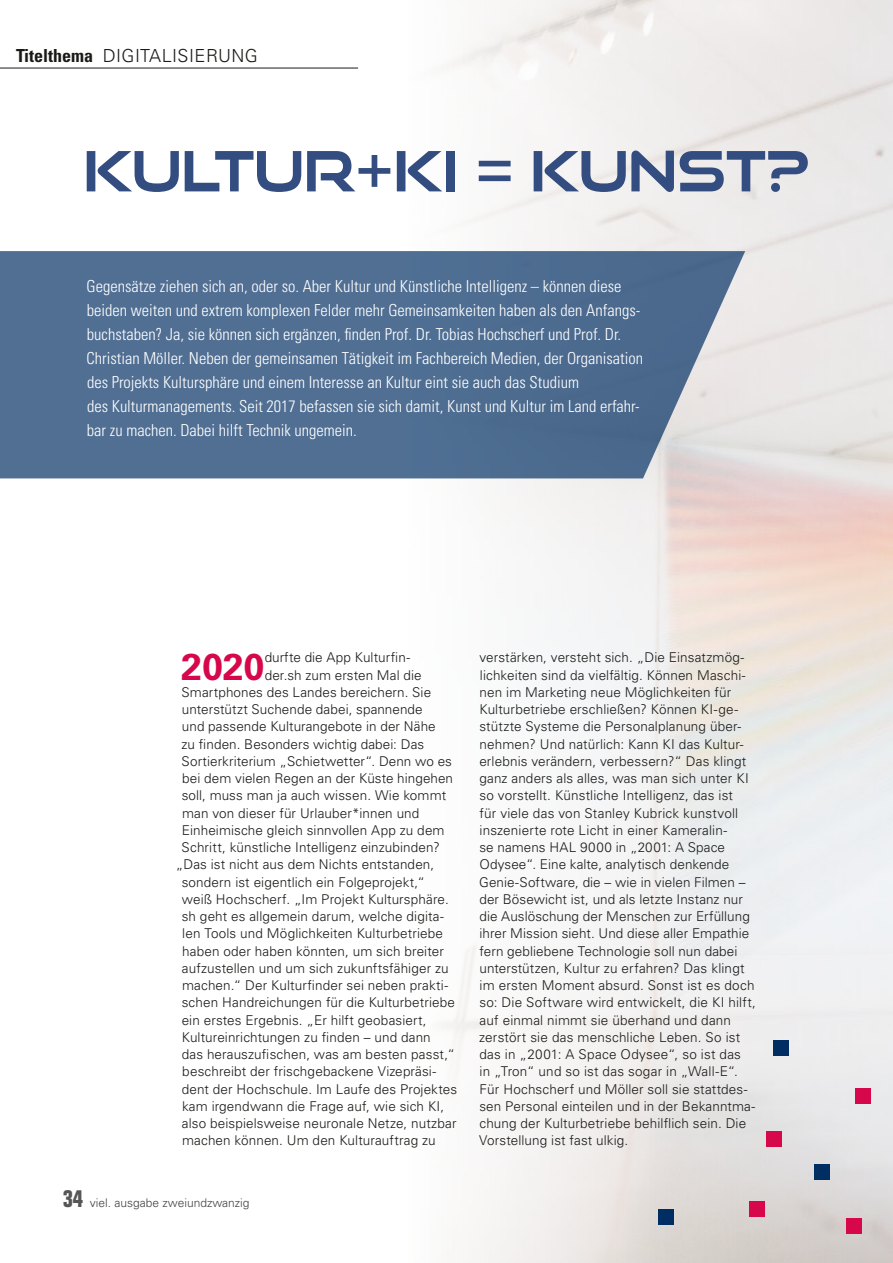
<style>
.page{position:relative;width:893px;height:1263px;background:#fff}
.page>*{position:absolute;margin:0;border:0;box-sizing:border-box;transform-origin:0 0}
._01_Headline_Frankli{font:700 55.5px "Good Times Rg";color:#334d80}
._06_Initial_Fließtex{font:700 37.35px "Univers LT Std";color:#d6074b}
.t1{font:300 18px "Univers LT Std";letter-spacing:.025em;color:#1a1a18}
._04_Lead{font:300 condensed 16.5px/24px "Univers LT Std";color:#fff}
._06_Initial_Fließtex-2{font:300 13.5px/17.2px "Univers LT Std";letter-spacing:.01em;color:#1a1a18}
.t2{font:300 12px "Univers LT Std";color:#444343}
.s1{font-weight:700;font-stretch:condensed}
.s2{font-family:"Folio";font-weight:700;font-stretch:condensed;font-size:24px;color:#565656}
</style>
<div class="page">
<img style="left:402px;top:0;width:491px;height:1263px">
<svg style="left:0;top:251px;width:745px;height:227px;background:#587596"></svg>
<div style="left:774px;top:1040px;width:15px;height:16px;background:#002e63"></div>
<div style="left:856px;top:1088px;width:15px;height:15px;background:#d6074b"></div>
<div style="left:766px;top:1131px;width:15px;height:16px;background:#d6074b"></div>
<div style="left:749px;top:1201px;width:16px;height:16px;background:#d6074b"></div>
<div style="left:846px;top:1218px;width:16px;height:16px;background:#d6074b"></div>
<div style="left:815px;top:1164px;width:15px;height:16px;background:#002e63"></div>
<div style="left:658px;top:1209px;width:16px;height:16px;background:#002e63"></div>
<hr style="left:0;top:68px;width:358px;height:1px;background:#1a1a18">
<h3 class="t1" style="left:16px;top:45px;width:243px"><span class="s1">Titelthema</span> DIGITALISIERUNG</h3>
<p class="_01_Headline_Frankli" style="left:83px;top:137px;width:727px">KULTUR+KI = KUNST?</p>
<p class="_04_Lead" style="left:87px;top:274px;width:558px">Gegensätze ziehen sich an, oder so. Aber Kultur und Künstliche Intelligenz – können diese beiden weiten und extrem komplexen Felder mehr Gemeinsamkeiten haben als den Anfangs&shy;buchstaben? Ja, sie können sich ergänzen, finden Prof. Dr. Tobias Hochscherf und Prof. Dr.<br>Christian Möller. Neben der gemeinsamen Tätigkeit im Fachbereich Medien, der Organisation des Projekts Kultursphäre und einem Interesse an Kultur eint sie auch das Studium<br>des Kulturmanagements. Seit 2017 befassen sie sich damit, Kunst und Kultur im Land erfahr&shy;bar zu machen. Dabei hilft Technik ungemein.</p>
<p class="_06_Initial_Fließtex" style="left:181px;top:645px;width:85px">2020</p>
<p class="_06_Initial_Fließtex-2" style="left:265px;top:649px;width:147px">durfte die App Kulturfin-</p>
<p class="_06_Initial_Fließtex-2" style="left:265px;top:666px;width:158px">der.sh zum ersten Mal die</p>
<p class="_06_Initial_Fließtex-2" style="left:182px;top:683px;width:251px">Smartphones des Landes bereichern. Sie</p>
<p class="_06_Initial_Fließtex-2" style="left:182px;top:701px;width:242px">unterstützt Suchende dabei, spannende</p>
<p class="_06_Initial_Fließtex-2" style="left:182px;top:718px;width:255px">und passende Kulturangebote in der Nähe</p>
<p class="_06_Initial_Fließtex-2" style="left:182px;top:735px;width:244px">zu finden. Besonders wichtig dabei: Das</p>
<p class="_06_Initial_Fließtex-2" style="left:182px;top:752px;width:272px">Sortierkriterium „Schietwetter“. Denn wo es</p>
<p class="_06_Initial_Fließtex-2" style="left:182px;top:770px;width:272px">bei dem vielen Regen an der Küste hingehen</p>
<p class="_06_Initial_Fließtex-2" style="left:182px;top:787px;width:266px">soll, muss man ja auch wissen. Wie kommt</p>
<p class="_06_Initial_Fließtex-2" style="left:182px;top:804px;width:239px">man von dieser für Urlauber*innen und</p>
<p class="_06_Initial_Fließtex-2" style="left:182px;top:821px;width:264px">Einheimische gleich sinnvollen App zu dem</p>
<p class="_06_Initial_Fließtex-2" style="left:182px;top:839px;width:260px">Schritt, künstliche Intelligenz einzubinden?</p>
<p class="_06_Initial_Fließtex-2" style="left:176px;top:856px;width:260px">„Das ist nicht aus dem Nichts entstanden,</p>
<p class="_06_Initial_Fließtex-2" style="left:182px;top:873px;width:245px">sondern ist eigentlich ein Folgeprojekt,“</p>
<p class="_06_Initial_Fließtex-2" style="left:182px;top:890px;width:268px">weiß Hochscherf. „Im Projekt Kultursphäre.</p>
<p class="_06_Initial_Fließtex-2" style="left:182px;top:908px;width:264px">sh geht es allgemein darum, welche digita-</p>
<p class="_06_Initial_Fließtex-2" style="left:182px;top:925px;width:262px">len Tools und Möglichkeiten Kulturbetriebe</p>
<p class="_06_Initial_Fließtex-2" style="left:182px;top:942px;width:263px">haben oder haben könnten, um sich breiter</p>
<p class="_06_Initial_Fließtex-2" style="left:182px;top:959px;width:268px">aufzustellen und um sich zukunftsfähiger zu</p>
<p class="_06_Initial_Fließtex-2" style="left:182px;top:977px;width:268px">machen.“ Der Kulturfinder sei neben prakti-</p>
<p class="_06_Initial_Fließtex-2" style="left:182px;top:994px;width:275px">schen Handreichungen für die Kulturbetriebe</p>
<p class="_06_Initial_Fließtex-2" style="left:182px;top:1011px;width:246px">ein erstes Ergebnis. „Er hilft geobasiert,</p>
<p class="_06_Initial_Fließtex-2" style="left:182px;top:1028px;width:250px">Kultureinrichtungen zu finden – und dann</p>
<p class="_06_Initial_Fließtex-2" style="left:182px;top:1046px;width:275px">das herauszufischen, was am besten passt,“</p>
<p class="_06_Initial_Fließtex-2" style="left:182px;top:1063px;width:255px">beschreibt der frischgebackene Vizepräsi-</p>
<p class="_06_Initial_Fließtex-2" style="left:182px;top:1080px;width:277px">dent der Hochschule. Im Laufe des Projektes</p>
<p class="_06_Initial_Fließtex-2" style="left:182px;top:1097px;width:264px">kam irgendwann die Frage auf, wie sich KI,</p>
<p class="_06_Initial_Fließtex-2" style="left:182px;top:1115px;width:276px">also beispielsweise neuronale Netze, nutzbar</p>
<p class="_06_Initial_Fließtex-2" style="left:182px;top:1132px;width:255px">machen können. Um den Kulturauftrag zu</p>
<p class="t2" style="left:63px;top:1196px;width:188px"><span class="s2">34</span> viel. ausgabe zweiundzwanzig</p>
<p class="_06_Initial_Fließtex-2" style="left:479px;top:649px;width:278px">verstärken, versteht sich. „Die Einsatzmög&shy;lichkeiten sind da vielfältig. Können Maschi&shy;nen im Marketing neue Möglichkeiten für Kulturbetriebe erschließen? Können KI-ge&shy;stützte Systeme die Personalplanung über&shy;nehmen? Und natürlich: Kann KI das Kultur&shy;erlebnis verändern, verbessern?“ Das klingt ganz anders als alles, was man sich unter KI so vorstellt. Künstliche Intelligenz, das ist<br>für viele das von Stanley Kubrick kunstvoll inszenierte rote Licht in einer Kameralin-<br>se namens HAL 9000 in „2001: A Space Odysee“. Eine kalte, analytisch denkende Genie-Software, die – wie in vielen Filmen – der Bösewicht ist, und als letzte Instanz nur die Auslöschung der Menschen zur Erfüllung ihrer Mission sieht. Und diese aller Empathie fern gebliebene Technologie soll nun dabei unterstützen, Kultur zu erfahren? Das klingt im ersten Moment absurd. Sonst ist es doch so: Die Software wird entwickelt, die KI hilft, auf einmal nimmt sie überhand und dann zerstört sie das menschliche Leben. So ist das in „2001: A Space Odysee“, so ist das<br>in „Tron“ und so ist das sogar in „Wall-E“.<br>Für Hochscherf und Möller soll sie stattdes&shy;sen Personal einteilen und in der Bekanntma&shy;chung der Kulturbetriebe behilflich sein. Die Vorstellung ist fast ulkig.</p>
</div>
